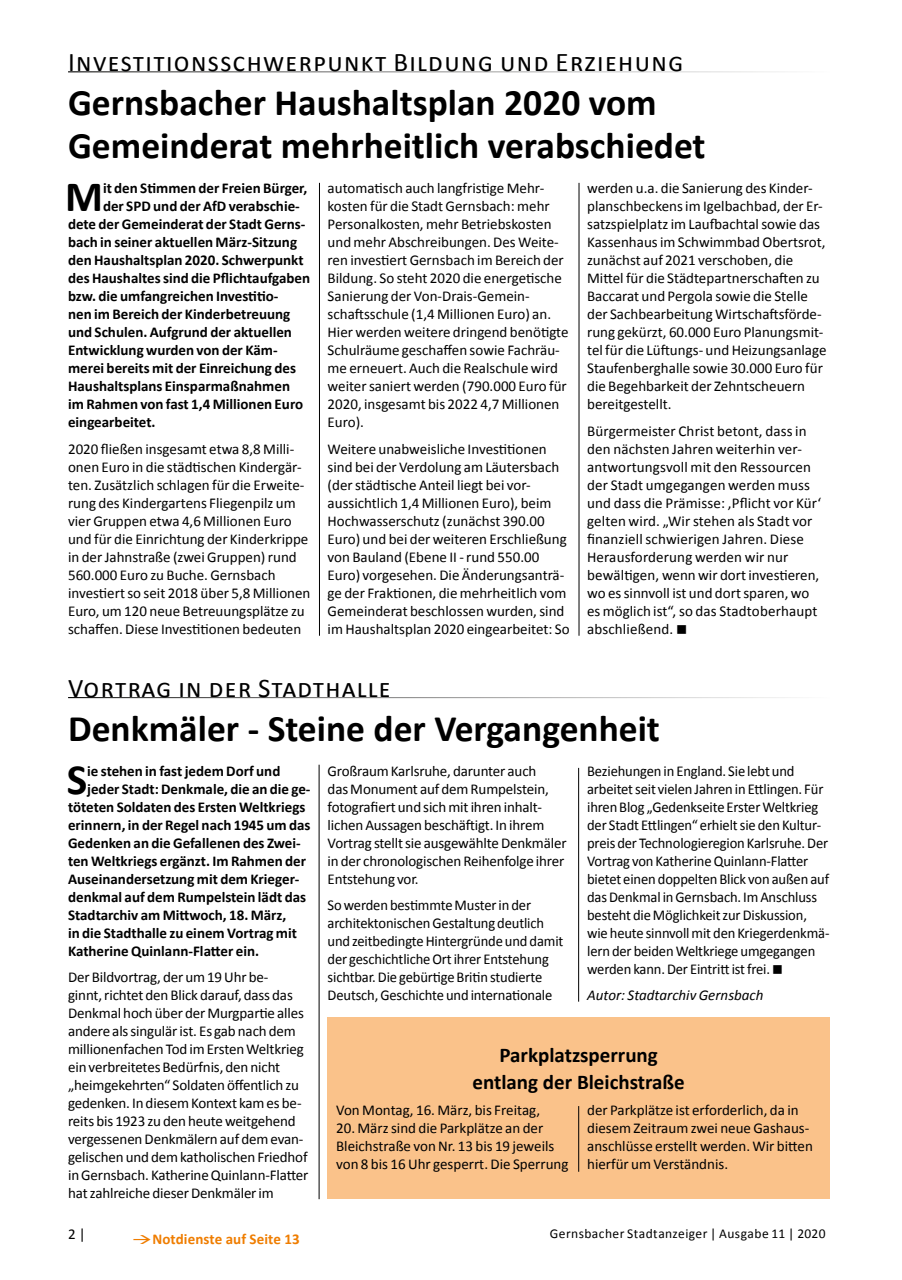
<style>
.page{position:relative;width:902px;height:1280px;background:#fff}
.page>*{position:absolute;margin:0;border:0;box-sizing:border-box;transform-origin:0 0}
.t1{font:700 43.35px "Calibri";color:#000}
.t2{font:700 37.5px/43.5px "Calibri";color:#000}
.t3{font:27px "Calibri";letter-spacing:.05em;color:#000}
.t4{font:700 21px/27px "Calibri";color:#000;text-align:center}
.t5{font:15px/18px "Calibri";color:#000}
.t6{font:700 15px "Calibri";color:#000}
.t7{font:italic 15px "Calibri";color:#000}
.t8{font:700 15px "Calibri";letter-spacing:.005em;color:#ef7d00}
.t9{font:13.5px "Calibri";letter-spacing:.03em;color:#000}
</style>
<div class="page">
<hr style="left:578px;top:183px;width:1px;height:453px;background:#000">
<hr style="left:319px;top:183px;width:1px;height:453px;background:#000">
<hr style="left:578px;top:768px;width:1px;height:234px;background:#000">
<hr style="left:319px;top:765px;width:1px;height:434px;background:#000">
<div style="left:327px;top:1017px;width:502px;height:182px;background:#fac28a"></div>
<hr style="left:578px;top:1106px;width:1px;height:66px;background:#000">
<h3 class="t3" style="left:68px;top:45px;width:617px">Investitionsschwerpunkt Bildung und Erziehung</h3>
<h2 class="t2" style="left:68px;top:81px;width:639px">Gernsbacher Haushaltsplan 2020 vom<br>Gemeinderat mehrheitlich verabschiedet</h2>
<h1 class="t1" style="left:65px;top:169px;width:39px">M</h1>
<p class="t6" style="left:103px;top:179px;width:206px">it den Stimmen der Freien Bürger,</p>
<p class="t5" style="left:327px;top:179px;width:242px">automatisch auch langfristige Mehr&shy;kosten für die Stadt Gernsbach: mehr Personalkosten, mehr Betriebskosten und mehr Abschreibungen. Des Weite&shy;ren investiert Gernsbach im Bereich der Bildung. So steht 2020 die energetische Sanierung der Von-Drais-Gemein&shy;schaftsschule (1,4 Millionen Euro) an.<br>Hier werden weitere dringend benötigte Schulräume geschaffen sowie Fachräu&shy;me erneuert. Auch die Realschule wird weiter saniert werden (790.000 Euro für 2020, insgesamt bis 2022 4,7 Millionen Euro).</p>
<p class="t5" style="left:327px;top:440px;width:243px">Weitere unabweisliche Investitionen sind bei der Verdolung am Läutersbach (der städtische Anteil liegt bei vor&shy;aussichtlich 1,4 Millionen Euro), beim Hochwasserschutz (zunächst 390.00<br>Euro) und bei der weiteren Erschließung von Bauland (Ebene II - rund 550.00<br>Euro) vorgesehen. Die Änderungsanträ&shy;ge der Fraktionen, die mehrheitlich vom Gemeinderat beschlossen wurden, sind im Haushaltsplan 2020 eingearbeitet: So</p>
<p class="t5" style="left:587px;top:179px;width:241px">werden u.a. die Sanierung des Kinder&shy;planschbeckens im Igelbachbad, der Er&shy;satzspielplatz im Laufbachtal sowie das Kassenhaus im Schwimmbad Obertsrot, zunächst auf 2021 verschoben, die Mittel für die Städtepartnerschaften zu Baccarat und Pergola sowie die Stelle der Sachbearbeitung Wirtschaftsförde&shy;rung gekürzt, 60.000 Euro Planungsmit&shy;tel für die Lüftungs- und Heizungsanlage Staufenberghalle sowie 30.000 Euro für die Begehbarkeit der Zehntscheuern bereitgestellt.</p>
<p class="t5" style="left:587px;top:422px;width:236px">Bürgermeister Christ betont, dass in den nächsten Jahren weiterhin ver&shy;antwortungsvoll mit den Ressourcen der Stadt umgegangen werden muss und dass die Prämisse: ‚Pflicht vor Kür‘ gelten wird. „Wir stehen als Stadt vor finanziell schwierigen Jahren. Diese Herausforderung werden wir nur bewältigen, wenn wir dort investieren, wo es sinnvoll ist und dort sparen, wo es möglich ist“, so das Stadtoberhaupt abschließend. ■</p>
<p class="t6" style="left:103px;top:197px;width:198px">der SPD und der AfD verabschie-</p>
<p class="t6" style="left:68px;top:215px;width:239px">dete der Gemeinderat der Stadt Gerns-</p>
<p class="t6" style="left:68px;top:233px;width:230px">bach in seiner aktuellen März-Sitzung</p>
<p class="t6" style="left:68px;top:251px;width:237px">den Haushaltsplan 2020. Schwerpunkt</p>
<p class="t6" style="left:68px;top:269px;width:243px">des Haushaltes sind die Pflichtaufgaben</p>
<p class="t6" style="left:68px;top:287px;width:212px">bzw. die umfangreichen Investitio-</p>
<p class="t6" style="left:68px;top:305px;width:224px">nen im Bereich der Kinderbetreuung</p>
<p class="t6" style="left:68px;top:323px;width:225px">und Schulen. Aufgrund der aktuellen</p>
<p class="t6" style="left:68px;top:341px;width:211px">Entwicklung wurden von der Käm-</p>
<p class="t6" style="left:68px;top:359px;width:229px">merei bereits mit der Einreichung des</p>
<p class="t6" style="left:68px;top:377px;width:223px">Haushaltsplans Einsparmaßnahmen</p>
<p class="t6" style="left:68px;top:395px;width:237px">im Rahmen von fast 1,4 Millionen Euro</p>
<p class="t6" style="left:68px;top:413px;width:89px">eingearbeitet.</p>
<p class="t5" style="left:68px;top:440px;width:244px">2020 fließen insgesamt etwa 8,8 Milli&shy;onen Euro in die städtischen Kindergär&shy;ten. Zusätzlich schlagen für die Erweite&shy;rung des Kindergartens Fliegenpilz um vier Gruppen etwa 4,6 Millionen Euro und für die Einrichtung der Kinderkrippe in der Jahnstraße (zwei Gruppen) rund 560.000 Euro zu Buche. Gernsbach investiert so seit 2018 über 5,8 Millionen Euro, um 120 neue Betreuungsplätze zu schaffen. Diese Investitionen bedeuten</p>
<h3 class="t3" style="left:68px;top:671px;width:324px">Vortrag in der Stadthalle</h3>
<h2 class="t2" style="left:68px;top:706px;width:593px">Denkmäler - Steine der Vergangenheit</h2>
<h1 class="t1" style="left:67px;top:751px;width:22px">S</h1>
<p class="t6" style="left:87px;top:761px;width:195px">ie stehen in fast jedem Dorf und</p>
<p class="t5" style="left:327px;top:762px;width:240px">Großraum Karlsruhe, darunter auch<br>das Monument auf dem Rumpelstein, fotografiert und sich mit ihren inhalt&shy;lichen Aussagen beschäftigt. In ihrem Vortrag stellt sie ausgewählte Denkmäler in der chronologischen Reihenfolge ihrer Entstehung vor.</p>
<p class="t5" style="left:327px;top:896px;width:237px">So werden bestimmte Muster in der architektonischen Gestaltung deutlich und zeitbedingte Hintergründe und damit der geschichtliche Ort ihrer Entstehung sichtbar. Die gebürtige Britin studierte Deutsch, Geschichte und internationale</p>
<p class="t5" style="left:587px;top:762px;width:244px">Beziehungen in England. Sie lebt und arbeitet seit vielen Jahren in Ettlingen. Für ihren Blog „Gedenkseite Erster Weltkrieg der Stadt Ettlingen“ erhielt sie den Kultur&shy;preis der Technologieregion Karlsruhe. Der Vortrag von Katherine Quinlann-Flatter bietet einen doppelten Blick von außen auf das Denkmal in Gernsbach. Im Anschluss besteht die Möglichkeit zur Diskussion, wie heute sinnvoll mit den Kriegerdenkmä&shy;lern der beiden Weltkriege umgegangen werden kann. Der Eintritt ist frei. ■</p>
<p class="t7" style="left:587px;top:985px;width:178px">Autor: Stadtarchiv Gernsbach</p>
<p class="t6" style="left:87px;top:779px;width:225px">jeder Stadt: Denkmale, die an die ge-</p>
<p class="t6" style="left:68px;top:797px;width:239px">töteten Soldaten des Ersten Weltkriegs</p>
<p class="t6" style="left:68px;top:815px;width:244px">erinnern, in der Regel nach 1945 um das</p>
<p class="t6" style="left:68px;top:833px;width:234px">Gedenken an die Gefallenen des Zwei-</p>
<p class="t6" style="left:68px;top:851px;width:239px">ten Weltkriegs ergänzt. Im Rahmen der</p>
<p class="t6" style="left:68px;top:869px;width:233px">Auseinandersetzung mit dem Krieger-</p>
<p class="t6" style="left:68px;top:887px;width:239px">denkmal auf dem Rumpelstein lädt das</p>
<p class="t6" style="left:68px;top:905px;width:220px">Stadtarchiv am Mittwoch, 18. März,</p>
<p class="t6" style="left:68px;top:923px;width:230px">in die Stadthalle zu einem Vortrag mit</p>
<p class="t6" style="left:68px;top:941px;width:192px">Katherine Quinlann-Flatter ein.</p>
<p class="t5" style="left:68px;top:968px;width:242px">Der Bildvortrag, der um 19 Uhr be-<br>ginnt, richtet den Blick darauf, dass das Denkmal hoch über der Murgpartie alles andere als singulär ist. Es gab nach dem millionenfachen Tod im Ersten Weltkrieg ein verbreitetes Bedürfnis, den nicht „heimgekehrten“ Soldaten öffentlich zu gedenken. In diesem Kontext kam es be&shy;reits bis 1923 zu den heute weitgehend vergessenen Denkmälern auf dem evan&shy;gelischen und dem katholischen Friedhof in Gernsbach. Katherine Quinlann-Flatter hat zahlreiche dieser Denkmäler im</p>
<h3 class="t4" style="left:472px;top:1041px;width:214px">Parkplatzsperrung entlang der Bleichstraße</h3>
<p class="t5" style="left:336px;top:1101px;width:205px">Von Montag, 16. März, bis Freitag,</p>
<p class="t5" style="left:336px;top:1119px;width:234px">20. März sind die Parkplätze an der<br>Bleichstraße von Nr. 13 bis 19 jeweils von 8 bis 16 Uhr gesperrt. Die Sperrung</p>
<p class="t5" style="left:587px;top:1101px;width:227px">der Parkplätze ist erforderlich, da in diesem Zeitraum zwei neue Gashaus&shy;anschlüsse erstellt werden. Wir bitten hierfür um Verständnis.</p>
<p class="t5" style="left:68px;top:1225px;width:19px">2 |</p>
<p class="t9" style="left:550px;top:1225px;width:277px">Gernsbacher Stadtanzeiger | Ausgabe 11 | 2020</p>
<p class="t8" style="left:152px;top:1229px;width:149px">Notdienste auf Seite 13</p>
</div>
